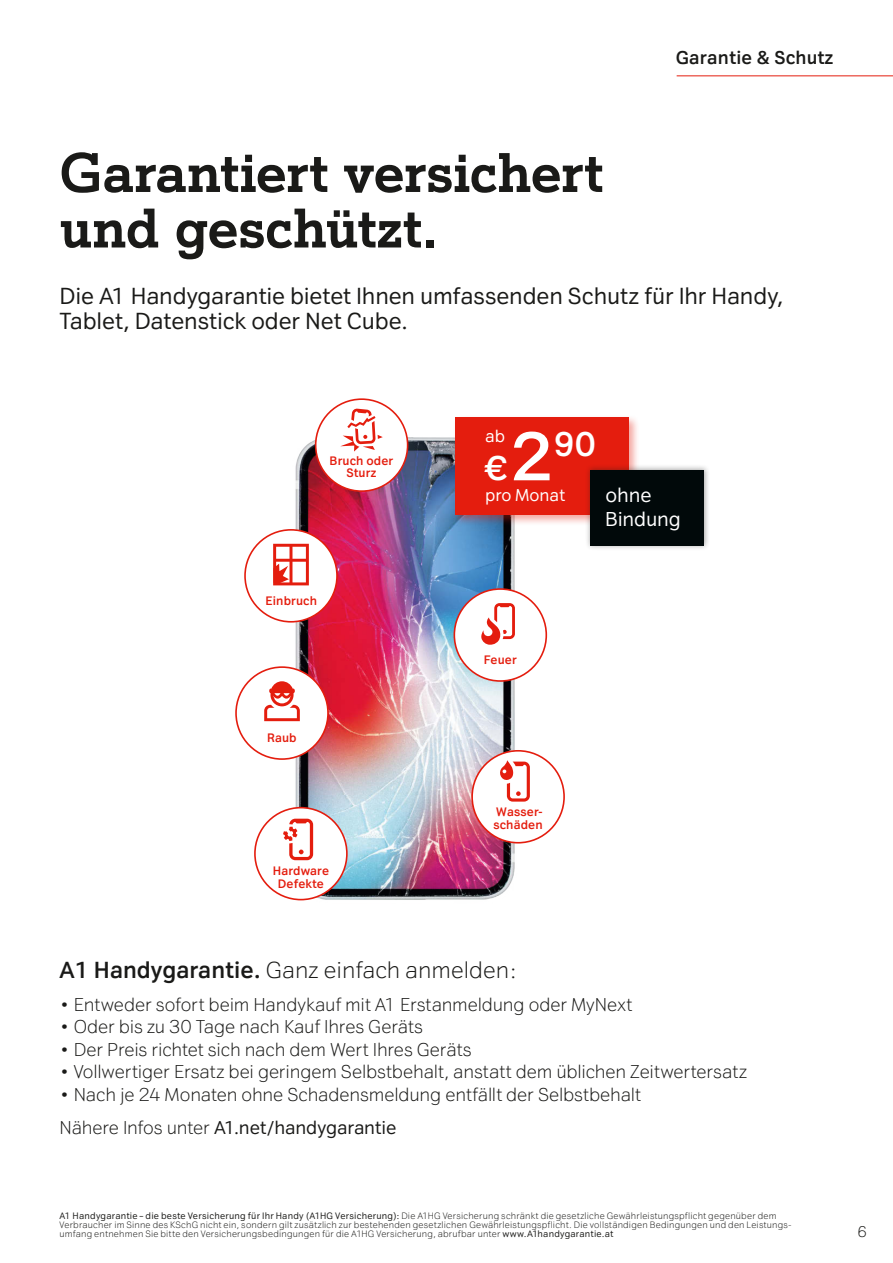
<style>
.page{position:relative;width:893px;height:1263px;background:#fff}
.page>*{position:absolute;margin:0;border:0;box-sizing:border-box;transform-origin:0 0}
.t1{font:700 54px/55.5px "A1 Serif";letter-spacing:-.005em;color:#1a1a18}
.t2{font:700 33.15px "A1 Sans";color:#fff}
.t3{font:22.5px/24px "A1 Sans";letter-spacing:-.01em;color:#1a1a18}
.t4{font:300 22.5px "A1 Sans";color:#1a1a18}
.t5{font:19.5px/23.9px "A1 Sans";letter-spacing:-.01em;color:#fff}
.t6{font:300 18px/33.8px "A1 Sans";letter-spacing:-.01em;color:#1a1a18}
.t7{font:700 18px "A1 Sans";letter-spacing:.01em;color:#1a1a18}
.t8{font:16.65px "A1 Sans";color:#fff}
.t9{font:300 15px "A1 Sans";color:#1a1a18}
.t10{font:700 11.85px/12.6px "A1 Sans";letter-spacing:.01em;color:#e41d0e;text-align:center}
.t11{font:300 9px/9px "A1 Sans";letter-spacing:.02em;color:#1a1a18}
.s1{font-size:66.45px}
.s2{font-weight:700}
.s3{font-weight:400}
</style>
<div class="page">
<img style="left:269px;top:412px;width:278px;height:489px">
<hr style="left:677px;top:75px;width:216px;height:1px;background:#e41d0e">
<div style="left:453px;top:414px;width:187px;height:112px;background:#e41d0e;opacity:.4"></div>
<div style="left:455px;top:417px;width:174px;height:97px;background:#e41d0e"></div>
<div style="left:585px;top:464px;width:125px;height:87px;background:#1a1a18;opacity:.4"></div>
<div style="left:590px;top:470px;width:114px;height:75px;background:#01090a"></div>
<div style="left:245px;top:530px;width:92px;height:92px;background:#fff;border-radius:50%"></div>
<svg style="left:273px;top:543px;width:36px;height:43px"></svg>
<svg style="left:273px;top:544px;width:36px;height:41px"></svg>
<div style="left:244px;top:529px;width:94px;height:94px;border:2px solid #e41d0e;border-radius:50%"></div>
<div style="left:472px;top:751px;width:92px;height:92px;background:#fff;border-radius:50%"></div>
<div style="left:491px;top:757px;width:45px;height:40px;background:#fff"></div>
<svg style="left:500px;top:760px;width:30px;height:42px"></svg>
<div style="left:471px;top:750px;width:94px;height:93px;border:2px solid #e41d0e;border-radius:50%"></div>
<div style="left:316px;top:399px;width:92px;height:92px;background:#fff;border-radius:50%"></div>
<svg style="left:340px;top:408px;width:43px;height:44px"></svg>
<div style="left:315px;top:398px;width:93px;height:94px;border:2px solid #e41d0e;border-radius:50%"></div>
<div style="left:454px;top:589px;width:92px;height:92px;background:#fff;border-radius:50%"></div>
<svg style="left:481px;top:603px;width:34px;height:42px"></svg>
<div style="left:453px;top:588px;width:94px;height:94px;border:2px solid #e41d0e;border-radius:50%"></div>
<div style="left:236px;top:667px;width:92px;height:92px;background:#fff;border-radius:50%"></div>
<svg style="left:264px;top:681px;width:36px;height:40px"></svg>
<div style="left:235px;top:666px;width:94px;height:94px;border:2px solid #e41d0e;border-radius:50%"></div>
<div style="left:255px;top:808px;width:92px;height:92px;background:#fff;border-radius:50%"></div>
<svg style="left:283px;top:819px;width:30px;height:41px"></svg>
<div style="left:254px;top:807px;width:94px;height:93px;border:2px solid #e41d0e;border-radius:50%"></div>
<h3 class="t7" style="left:676px;top:46px;width:159px">Garantie &amp; Schutz</h3>
<h1 class="t1" style="left:60px;top:144px;width:546px">Garantiert versichert und geschützt.</h1>
<h3 class="t3" style="left:60px;top:284px;width:726px">Die A1 Handygarantie bietet Ihnen umfassenden Schutz für Ihr Handy,<br>Tablet, Datenstick oder Net Cube.</h3>
<h3 class="t10" style="left:330px;top:454px;width:65px">Bruch oder<br>Sturz</h3>
<h3 class="t10" style="left:266px;top:594px;width:53px">Einbruch</h3>
<h3 class="t10" style="left:267px;top:732px;width:31px">Raub</h3>
<h3 class="t10" style="left:273px;top:864px;width:58px">Hardware<br>Defekte</h3>
<h3 class="t8" style="left:485px;top:425px;width:21px">ab</h3>
<h2 class="t2" style="left:485px;top:423px;width:113px">€ <span class="s1">2</span>90</h2>
<h3 class="t8" style="left:485px;top:485px;width:82px">pro Monat</h3>
<h3 class="t5" style="left:605px;top:483px;width:77px">ohne<br>Bindung</h3>
<h3 class="t10" style="left:484px;top:654px;width:34px">Feuer</h3>
<h3 class="t10" style="left:493px;top:805px;width:51px;text-align:left">Wasser&shy;schäden</h3>
<h3 class="t4" style="left:60px;top:956px;width:458px"><span class="s2">A1 Handygarantie.</span> Ganz einfach anmelden:</h3>
<h3 class="t6" style="left:60px;top:987px;width:574px">• Entweder sofort beim Handykauf mit A1 Erstanmeldung oder MyNext</h3>
<h3 class="t6" style="left:60px;top:1010px;width:365px">• Oder bis zu 30 Tage nach Kauf Ihres Geräts</h3>
<h3 class="t6" style="left:60px;top:1032px;width:414px">• Der Preis richtet sich nach dem Wert Ihres Geräts</h3>
<h3 class="t6" style="left:60px;top:1055px;width:689px">• Vollwertiger Ersatz bei geringem Selbstbehalt, anstatt dem üblichen Zeitwertersatz</h3>
<h3 class="t6" style="left:60px;top:1077px;width:583px">• Nach je 24 Monaten ohne Schadensmeldung entfällt der Selbstbehalt<br>Nähere Infos unter <span class="s3">A1.net/handygarantie</span></h3>
<p class="t11" style="left:60px;top:1212px;width:734px"><span class="s3">A1 Handygarantie – die beste Versicherung für Ihr Handy (A1HG Versicherung):</span> Die A1HG Versicherung schränkt die gesetzliche Gewährleistungspflicht gegenüber dem<br>Verbraucher im Sinne des KSchG nicht ein, sondern gilt zusätzlich zur bestehenden gesetzlichen Gewährleistungspflicht. Die vollständigen Bedingungen und den Leistungs&shy;umfang entnehmen Sie bitte den Versicherungsbedingungen für die A1HG Versicherung, abrufbar unter <span class="s3">www.A1handygarantie.at</span></p>
<h3 class="t9" style="left:858px;top:1223px;width:11px">6</h3>
</div>
